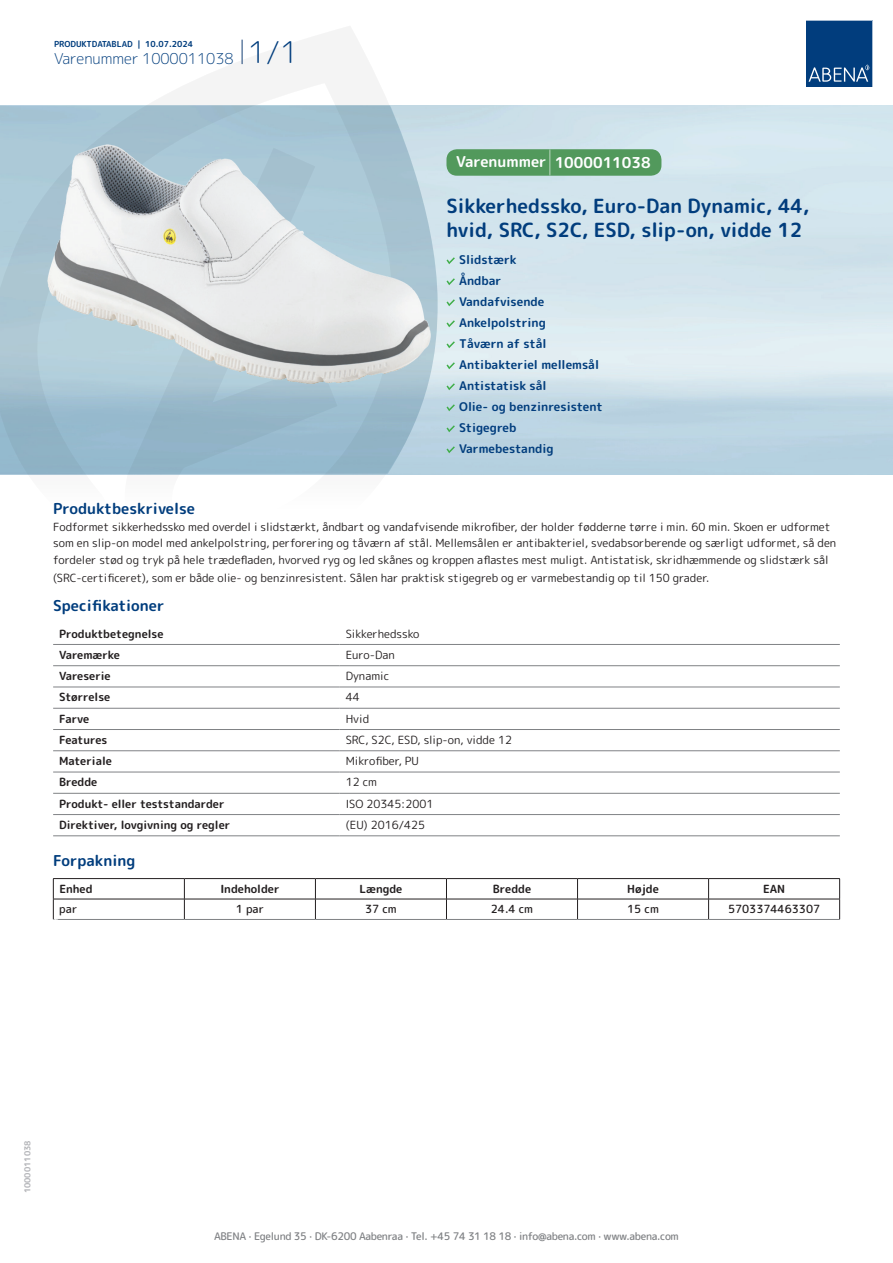
<style>
.page{position:relative;width:893px;height:1263px;background:#fff}
.page>*{position:absolute;margin:0;border:0;box-sizing:border-box;transform-origin:0 0}
.t1{font:700 19.5px/24px "Rounded Mplus 1 c";color:#013d7d}
.t2{font:700 15px "Rounded Mplus 1 c";color:#013d7d}
.t3{font:300 15px "Rounded Mplus 1 c";color:#013d7d}
.t4{font:700 15px "Rounded Mplus 1 c";color:#fff}
.t5{font:700 12px/21px "Rounded Mplus 1 c";color:#013d7d}
.t6{font:11.25px/16.5px "Rounded Mplus 1 c";color:#231f20}
.t7{font:700 11.25px "Rounded Mplus 1 c";color:#231f20}
.t8{font:500 11.25px "Rounded Mplus 1 c";color:#231f20}
.t9{font:500 10.5px "Rounded Mplus 1 c";letter-spacing:-.03em;color:#808285}
.t10{font:700 10.5px "Rounded Mplus 1 c";color:#fff}
.t11{font:700 8.25px "Rounded Mplus 1 c";color:#013d7d}
.t12{font:700 8.25px "Rounded Mplus 1 c";color:#b2b3b7}
.s1{font-size:30px}
.s2{font-size:25.5px}
</style>
<div class="page">
<svg style="left:0;top:26px;width:439px;height:449px"></svg>
<svg style="left:0;top:106px;width:438px;height:368px;background:#a0bfd0"></svg>
<svg style="left:242px;top:40px;width:1px;height:24px"></svg>
<svg style="left:806px;top:20px;width:67px;height:67px;background:#144b86"></svg>
<img style="left:47px;top:144px;width:384px;height:241px">
<hr style="left:53px;top:644px;width:287px;height:1px;background:#808285">
<hr style="left:340px;top:644px;width:500px;height:1px;background:#808285">
<hr style="left:53px;top:665px;width:287px;height:1px;background:#808285">
<hr style="left:340px;top:665px;width:500px;height:1px;background:#808285">
<hr style="left:53px;top:687px;width:287px;height:1px;background:#808285">
<hr style="left:340px;top:687px;width:500px;height:1px;background:#808285">
<hr style="left:53px;top:708px;width:287px;height:1px;background:#808285">
<hr style="left:340px;top:708px;width:500px;height:1px;background:#808285">
<hr style="left:53px;top:729px;width:287px;height:1px;background:#808285">
<hr style="left:340px;top:729px;width:500px;height:1px;background:#808285">
<hr style="left:53px;top:750px;width:287px;height:1px;background:#808285">
<hr style="left:340px;top:750px;width:500px;height:1px;background:#808285">
<hr style="left:53px;top:772px;width:287px;height:1px;background:#808285">
<hr style="left:340px;top:772px;width:500px;height:1px;background:#808285">
<hr style="left:53px;top:793px;width:287px;height:1px;background:#808285">
<hr style="left:340px;top:793px;width:500px;height:1px;background:#808285">
<hr style="left:53px;top:814px;width:287px;height:1px;background:#808285">
<hr style="left:340px;top:814px;width:500px;height:1px;background:#808285">
<hr style="left:53px;top:835px;width:287px;height:1px;background:#808285">
<hr style="left:340px;top:835px;width:500px;height:1px;background:#808285">
<hr style="left:53px;top:878px;width:131px;height:1px;background:#231f20">
<hr style="left:184px;top:878px;width:131px;height:1px;background:#231f20">
<hr style="left:315px;top:878px;width:131px;height:1px;background:#231f20">
<hr style="left:446px;top:878px;width:131px;height:1px;background:#231f20">
<hr style="left:577px;top:878px;width:132px;height:1px;background:#231f20">
<hr style="left:709px;top:878px;width:131px;height:1px;background:#231f20">
<hr style="left:53px;top:899px;width:131px;height:1px;background:#231f20">
<svg style="left:53px;top:879px;width:1px;height:40px"></svg>
<hr style="left:184px;top:899px;width:131px;height:1px;background:#231f20">
<svg style="left:184px;top:879px;width:1px;height:40px"></svg>
<hr style="left:315px;top:899px;width:131px;height:1px;background:#231f20">
<svg style="left:315px;top:879px;width:1px;height:40px"></svg>
<hr style="left:446px;top:899px;width:131px;height:1px;background:#231f20">
<svg style="left:446px;top:879px;width:1px;height:40px"></svg>
<hr style="left:577px;top:899px;width:132px;height:1px;background:#231f20">
<svg style="left:577px;top:879px;width:1px;height:40px"></svg>
<hr style="left:709px;top:899px;width:131px;height:1px;background:#231f20">
<svg style="left:708px;top:879px;width:1px;height:40px"></svg>
<svg style="left:839px;top:879px;width:1px;height:40px"></svg>
<hr style="left:53px;top:919px;width:131px;height:1px;background:#808285">
<hr style="left:184px;top:919px;width:131px;height:1px;background:#808285">
<hr style="left:315px;top:919px;width:131px;height:1px;background:#808285">
<hr style="left:446px;top:919px;width:131px;height:1px;background:#808285">
<hr style="left:577px;top:919px;width:132px;height:1px;background:#808285">
<hr style="left:709px;top:919px;width:131px;height:1px;background:#808285">
<svg style="left:446px;top:257px;width:9px;height:7px"></svg>
<svg style="left:446px;top:278px;width:9px;height:7px"></svg>
<svg style="left:446px;top:299px;width:9px;height:7px"></svg>
<svg style="left:446px;top:320px;width:9px;height:7px"></svg>
<svg style="left:446px;top:341px;width:9px;height:7px"></svg>
<svg style="left:446px;top:362px;width:9px;height:7px"></svg>
<svg style="left:446px;top:383px;width:9px;height:7px"></svg>
<svg style="left:446px;top:404px;width:9px;height:7px"></svg>
<svg style="left:446px;top:425px;width:9px;height:7px"></svg>
<svg style="left:446px;top:446px;width:9px;height:7px"></svg>
<div style="left:446px;top:149px;width:215px;height:27px;background:#52995c;border-radius:10px"></div>
<p class="t11" style="left:54px;top:38px;width:141px">PRODUKTDATABLAD | 10.07.2024</p>
<h2 class="t3" style="left:54px;top:48px;width:246px">Varenummer 1000011038 <span class="s1">1/1</span></h2>
<h2 class="t4" style="left:456px;top:152px;width:196px">Varenummer <span class="s2">|</span> 1000011038</h2>
<h1 class="t1" style="left:446px;top:194px;width:364px">Sikkerhedssko, Euro-Dan Dynamic, 44, hvid, SRC, S2C, ESD, slip-on, vidde 12</h1>
<p class="t5" style="left:459px;top:249px;width:145px">Slidstærk<br>Åndbar<br>Vandafvisende<br>Ankelpolstring<br>Tåværn af stål<br>Antibakteriel mellemsål<br>Antistatisk sål<br>Olie- og benzinresistent<br>Stigegreb<br>Varmebestandig</p>
<h2 class="t2" style="left:53px;top:498px;width:143px">Produktbeskrivelse</h2>
<p class="t6" style="left:53px;top:518px;width:785px">Fodformet sikkerhedssko med overdel i slidstærkt, åndbart og vandafvisende mikrofiber, der holder fødderne tørre i min. 60 min. Skoen er udformet som en slip-on model med ankelpolstring, perforering og tåværn af stål. Mellemsålen er antibakteriel, svedabsorberende og særligt udformet, så den fordeler stød og tryk på hele trædefladen, hvorved ryg og led skånes og kroppen aflastes mest muligt. Antistatisk, skridhæmmende og slidstærk sål</p>
<p class="t6" style="left:53px;top:569px;width:658px">(SRC-certificeret), som er både olie- og benzinresistent. Sålen har praktisk stigegreb og er varmebestandig op til 150 grader.</p>
<h2 class="t2" style="left:53px;top:595px;width:113px">Specifikationer</h2>
<p class="t7" style="left:59px;top:625px;width:106px">Produktbetegnelse</p>
<p class="t6" style="left:346px;top:625px;width:75px">Sikkerhedssko</p>
<p class="t7" style="left:59px;top:647px;width:62px">Varemærke</p>
<p class="t6" style="left:346px;top:646px;width:51px">Euro-Dan</p>
<p class="t7" style="left:59px;top:668px;width:53px">Vareserie</p>
<p class="t6" style="left:346px;top:668px;width:45px">Dynamic</p>
<p class="t7" style="left:59px;top:689px;width:53px">Størrelse</p>
<p class="t6" style="left:346px;top:689px;width:15px">44</p>
<p class="t7" style="left:59px;top:711px;width:32px">Farve</p>
<p class="t6" style="left:346px;top:710px;width:25px">Hvid</p>
<p class="t7" style="left:59px;top:732px;width:50px">Features</p>
<p class="t6" style="left:346px;top:732px;width:168px">SRC, S2C, ESD, slip-on, vidde 12</p>
<p class="t7" style="left:59px;top:753px;width:54px">Materiale</p>
<p class="t6" style="left:346px;top:753px;width:75px">Mikrofiber, PU</p>
<p class="t7" style="left:59px;top:774px;width:40px">Bredde</p>
<p class="t6" style="left:346px;top:774px;width:33px">12 cm</p>
<p class="t7" style="left:59px;top:796px;width:167px">Produkt- eller teststandarder</p>
<p class="t6" style="left:346px;top:795px;width:89px">ISO 20345:2001</p>
<p class="t7" style="left:59px;top:817px;width:173px">Direktiver, lovgivning og regler</p>
<p class="t6" style="left:346px;top:817px;width:81px">(EU) 2016/425</p>
<h2 class="t2" style="left:53px;top:850px;width:84px">Forpakning</h2>
<p class="t7" style="left:59px;top:881px;width:35px">Enhed</p>
<p class="t7" style="left:220px;top:881px;width:61px">Indeholder</p>
<p class="t7" style="left:359px;top:881px;width:44px">Længde</p>
<p class="t7" style="left:493px;top:881px;width:40px">Bredde</p>
<p class="t7" style="left:627px;top:881px;width:33px">Højde</p>
<p class="t7" style="left:763px;top:881px;width:24px">EAN</p>
<p class="t8" style="left:59px;top:901px;width:19px">par</p>
<p class="t8" style="left:236px;top:901px;width:30px">1 par</p>
<p class="t8" style="left:365px;top:901px;width:33px">37 cm</p>
<p class="t8" style="left:491px;top:901px;width:44px">24.4 cm</p>
<p class="t8" style="left:627px;top:901px;width:33px">15 cm</p>
<p class="t8" style="left:728px;top:901px;width:94px">5703374463307</p>
<p class="t10" style="left:53px;top:915px;width:7px">*</p>
<p class="t12" style="left:22px;top:1193px;width:54px;rotate:-90deg">1000011038</p>
<p class="t9" style="left:214px;top:1229px;width:466px">ABENA · Egelund 35 · DK-6200 Aabenraa · Tel. +45 74 31 18 18 · info@abena.com · www.abena.com</p>
</div>
